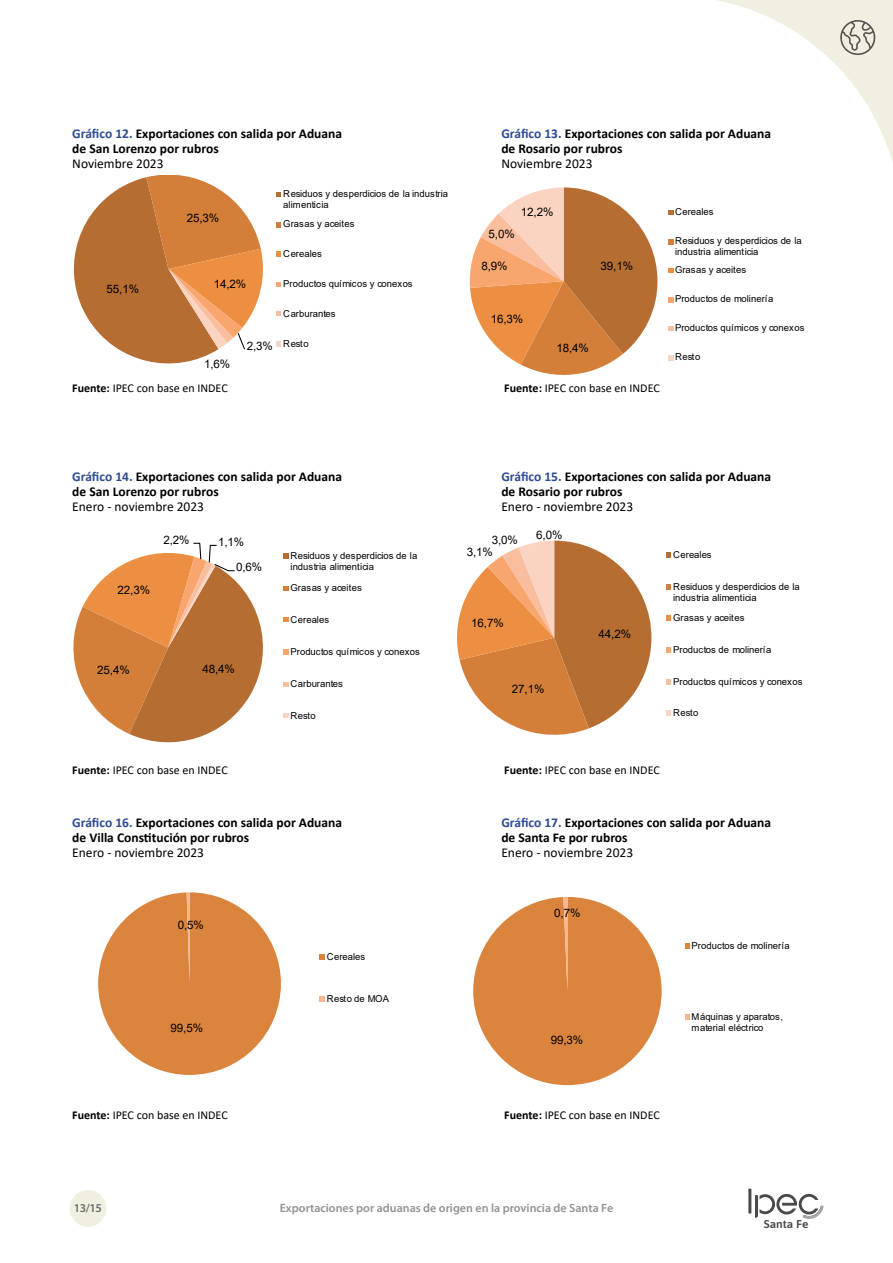
<style>
.page{position:relative;width:893px;height:1263px;background:#fff}
.page>*{position:absolute;margin:0;border:0;box-sizing:border-box;transform-origin:0 0}
.t1{font:700 13.5px "Calibri";color:#000}
.t2{font:13.5px "Calibri";color:#000}
.t3{font:12px "Calibri";color:#000}
.t4{font:600 12px "Myriad Pro";color:#929291}
.t5{font:600 12px "Myriad Pro";color:#6a6a69}
.t6{font:11.55px "Arial";letter-spacing:-.01em;color:#000}
.t7{font:600 11.25px "Asap";color:#4a4a49;scale:1.06 1}
.t8{font:9.45px/10.9px "Arial";color:#000}
.s1{color:#2d4c95}
.s2{font-weight:700}
</style>
<div class="page">
<div style="left:70px;top:1190px;width:36px;height:37px;background:#f1f0e0;border-radius:50%"></div>
<hr style="left:748px;top:1188px;width:3px;height:25px;background:#4a4a49">
<svg style="left:755px;top:1193px;width:69px;height:26px"></svg>
<svg style="left:717px;top:0;width:176px;height:163px"></svg>
<svg style="left:73px;top:175px;width:190px;height:189px"></svg>
<svg style="left:277px;top:192px;width:4px;height:5px"></svg>
<svg style="left:277px;top:222px;width:4px;height:5px"></svg>
<svg style="left:277px;top:252px;width:4px;height:5px"></svg>
<svg style="left:277px;top:282px;width:4px;height:4px"></svg>
<svg style="left:277px;top:312px;width:4px;height:4px"></svg>
<svg style="left:277px;top:341px;width:4px;height:5px"></svg>
<svg style="left:469px;top:187px;width:188px;height:188px"></svg>
<svg style="left:668px;top:210px;width:5px;height:5px"></svg>
<svg style="left:668px;top:239px;width:5px;height:5px"></svg>
<svg style="left:668px;top:268px;width:5px;height:5px"></svg>
<svg style="left:668px;top:297px;width:5px;height:5px"></svg>
<svg style="left:668px;top:326px;width:5px;height:5px"></svg>
<svg style="left:668px;top:355px;width:5px;height:5px"></svg>
<svg style="left:73px;top:542px;width:190px;height:201px"></svg>
<svg style="left:284px;top:553px;width:5px;height:6px"></svg>
<svg style="left:284px;top:586px;width:5px;height:4px"></svg>
<svg style="left:284px;top:618px;width:5px;height:4px"></svg>
<svg style="left:284px;top:649px;width:5px;height:6px"></svg>
<svg style="left:284px;top:682px;width:5px;height:4px"></svg>
<svg style="left:284px;top:714px;width:5px;height:4px"></svg>
<svg style="left:457px;top:541px;width:194px;height:194px"></svg>
<svg style="left:667px;top:552px;width:4px;height:5px"></svg>
<svg style="left:667px;top:584px;width:4px;height:5px"></svg>
<svg style="left:667px;top:615px;width:4px;height:6px"></svg>
<svg style="left:667px;top:647px;width:4px;height:5px"></svg>
<svg style="left:667px;top:679px;width:4px;height:5px"></svg>
<svg style="left:667px;top:710px;width:4px;height:6px"></svg>
<div style="left:98px;top:892px;width:183px;height:183px;background:#db843d;border-radius:91px"></div>
<svg style="left:187px;top:892px;width:3px;height:90px"></svg>
<svg style="left:320px;top:954px;width:5px;height:5px"></svg>
<svg style="left:320px;top:996px;width:5px;height:6px"></svg>
<div style="left:473px;top:897px;width:189px;height:188px;background:#db843d;border-radius:94px"></div>
<svg style="left:563px;top:897px;width:4px;height:83px"></svg>
<svg style="left:685px;top:944px;width:4px;height:5px"></svg>
<svg style="left:685px;top:1014px;width:4px;height:6px"></svg>
<h1 class="t1" style="left:72px;top:124px;width:271px"><span class="s1">Gráfico 12.</span> Exportaciones con salida por Aduana</h1>
<h1 class="t1" style="left:501px;top:124px;width:271px"><span class="s1">Gráfico 13.</span> Exportaciones con salida por Aduana</h1>
<h1 class="t1" style="left:72px;top:139px;width:148px">de San Lorenzo por rubros</h1>
<h1 class="t1" style="left:501px;top:139px;width:123px">de Rosario por rubros</h1>
<h1 class="t2" style="left:72px;top:154px;width:93px">Noviembre 2023</h1>
<h1 class="t2" style="left:501px;top:154px;width:93px">Noviembre 2023</h1>
<p class="t6" style="left:107px;top:281px;width:34px">55,1%</p>
<p class="t6" style="left:187px;top:210px;width:34px">25,3%</p>
<p class="t6" style="left:214px;top:276px;width:34px">14,2%</p>
<p class="t6" style="left:204px;top:356px;width:28px">1,6%</p>
<p class="t6" style="left:247px;top:338px;width:28px">2,3%</p>
<p class="t8" style="left:283px;top:189px;width:166px">Residuos y desperdicios de la industria alimenticia</p>
<p class="t8" style="left:283px;top:218px;width:73px">Grasas y aceites</p>
<p class="t8" style="left:283px;top:248px;width:40px">Cereales</p>
<p class="t8" style="left:283px;top:278px;width:131px">Productos químicos y conexos</p>
<p class="t8" style="left:283px;top:308px;width:54px">Carburantes</p>
<p class="t8" style="left:283px;top:338px;width:27px">Resto</p>
<p class="t6" style="left:521px;top:204px;width:34px">12,2%</p>
<p class="t8" style="left:675px;top:206px;width:40px">Cereales</p>
<p class="t8" style="left:675px;top:235px;width:128px">Residuos y desperdicios de la industria alimenticia</p>
<p class="t8" style="left:675px;top:264px;width:73px">Grasas y aceites</p>
<p class="t8" style="left:675px;top:293px;width:100px">Productos de molinería</p>
<p class="t8" style="left:675px;top:322px;width:131px">Productos químicos y conexos</p>
<p class="t8" style="left:675px;top:351px;width:27px">Resto</p>
<p class="t6" style="left:488px;top:226px;width:28px">5,0%</p>
<p class="t6" style="left:600px;top:258px;width:34px">39,1%</p>
<p class="t6" style="left:481px;top:258px;width:28px">8,9%</p>
<p class="t6" style="left:491px;top:311px;width:34px">16,3%</p>
<p class="t6" style="left:556px;top:340px;width:34px">18,4%</p>
<p class="t3" style="left:72px;top:380px;width:157px"><span class="s2">Fuente:</span> IPEC con base en INDEC</p>
<p class="t3" style="left:504px;top:380px;width:157px"><span class="s2">Fuente:</span> IPEC con base en INDEC</p>
<h1 class="t1" style="left:72px;top:467px;width:271px"><span class="s1">Gráfico 14.</span> Exportaciones con salida por Aduana</h1>
<h1 class="t1" style="left:501px;top:467px;width:271px"><span class="s1">Gráfico 15.</span> Exportaciones con salida por Aduana</h1>
<h1 class="t1" style="left:72px;top:482px;width:148px">de San Lorenzo por rubros</h1>
<h1 class="t1" style="left:501px;top:482px;width:123px">de Rosario por rubros</h1>
<h1 class="t2" style="left:72px;top:497px;width:133px">Enero - noviembre 2023</h1>
<h1 class="t2" style="left:501px;top:497px;width:133px">Enero - noviembre 2023</h1>
<p class="t6" style="left:163px;top:532px;width:28px">2,2%</p>
<p class="t6" style="left:218px;top:534px;width:28px">1,1%</p>
<p class="t6" style="left:236px;top:559px;width:28px">0,6%</p>
<p class="t8" style="left:291px;top:550px;width:128px">Residuos y desperdicios de la industria alimenticia</p>
<p class="t8" style="left:291px;top:582px;width:73px">Grasas y aceites</p>
<p class="t8" style="left:291px;top:614px;width:40px">Cereales</p>
<p class="t8" style="left:291px;top:646px;width:131px">Productos químicos y conexos</p>
<p class="t8" style="left:291px;top:678px;width:54px">Carburantes</p>
<p class="t8" style="left:291px;top:710px;width:27px">Resto</p>
<p class="t6" style="left:117px;top:582px;width:34px">22,3%</p>
<p class="t6" style="left:97px;top:662px;width:34px">25,4%</p>
<p class="t6" style="left:202px;top:661px;width:34px">48,4%</p>
<p class="t6" style="left:492px;top:532px;width:28px">3,0%</p>
<p class="t6" style="left:536px;top:527px;width:28px">6,0%</p>
<p class="t6" style="left:467px;top:544px;width:28px">3,1%</p>
<p class="t6" style="left:471px;top:615px;width:34px">16,7%</p>
<p class="t6" style="left:512px;top:681px;width:34px">27,1%</p>
<p class="t6" style="left:599px;top:626px;width:34px">44,2%</p>
<p class="t8" style="left:673px;top:549px;width:40px">Cereales</p>
<p class="t8" style="left:673px;top:581px;width:128px">Residuos y desperdicios de la industria alimenticia</p>
<p class="t8" style="left:673px;top:612px;width:73px">Grasas y aceites</p>
<p class="t8" style="left:673px;top:644px;width:100px">Productos de molinería</p>
<p class="t8" style="left:673px;top:676px;width:131px">Productos químicos y conexos</p>
<p class="t8" style="left:673px;top:707px;width:27px">Resto</p>
<p class="t3" style="left:72px;top:761px;width:157px"><span class="s2">Fuente:</span> IPEC con base en INDEC</p>
<p class="t3" style="left:504px;top:761px;width:157px"><span class="s2">Fuente:</span> IPEC con base en INDEC</p>
<h1 class="t1" style="left:72px;top:812px;width:271px"><span class="s1">Gráfico 16.</span> Exportaciones con salida por Aduana</h1>
<h1 class="t1" style="left:501px;top:812px;width:271px"><span class="s1">Gráfico 17.</span> Exportaciones con salida por Aduana</h1>
<h1 class="t1" style="left:72px;top:827px;width:178px">de Villa Constitución por rubros</h1>
<h1 class="t1" style="left:501px;top:827px;width:128px">de Santa Fe por rubros</h1>
<h1 class="t2" style="left:72px;top:843px;width:133px">Enero - noviembre 2023</h1>
<h1 class="t2" style="left:501px;top:843px;width:133px">Enero - noviembre 2023</h1>
<p class="t6" style="left:178px;top:917px;width:28px">0,5%</p>
<p class="t6" style="left:171px;top:1020px;width:34px">99,5%</p>
<p class="t8" style="left:327px;top:951px;width:40px">Cereales</p>
<p class="t8" style="left:327px;top:993px;width:64px">Resto de MOA</p>
<p class="t6" style="left:554px;top:905px;width:28px">0,7%</p>
<p class="t6" style="left:551px;top:1032px;width:34px">99,3%</p>
<p class="t3" style="left:72px;top:1107px;width:157px"><span class="s2">Fuente:</span> IPEC con base en INDEC</p>
<p class="t3" style="left:504px;top:1107px;width:157px"><span class="s2">Fuente:</span> IPEC con base en INDEC</p>
<p class="t8" style="left:692px;top:940px;width:100px">Productos de molinería</p>
<p class="t8" style="left:692px;top:1011px;width:93px">Máquinas y aparatos, material eléctrico</p>
<p class="t5" style="left:74px;top:1200px;width:30px">13/15</p>
<p class="t4" style="left:280px;top:1200px;width:335px">Exportaciones por aduanas de origen en la provincia de Santa Fe</p>
<p class="t7" style="left:764px;top:1216px;width:44px">Santa Fe</p>
</div>
